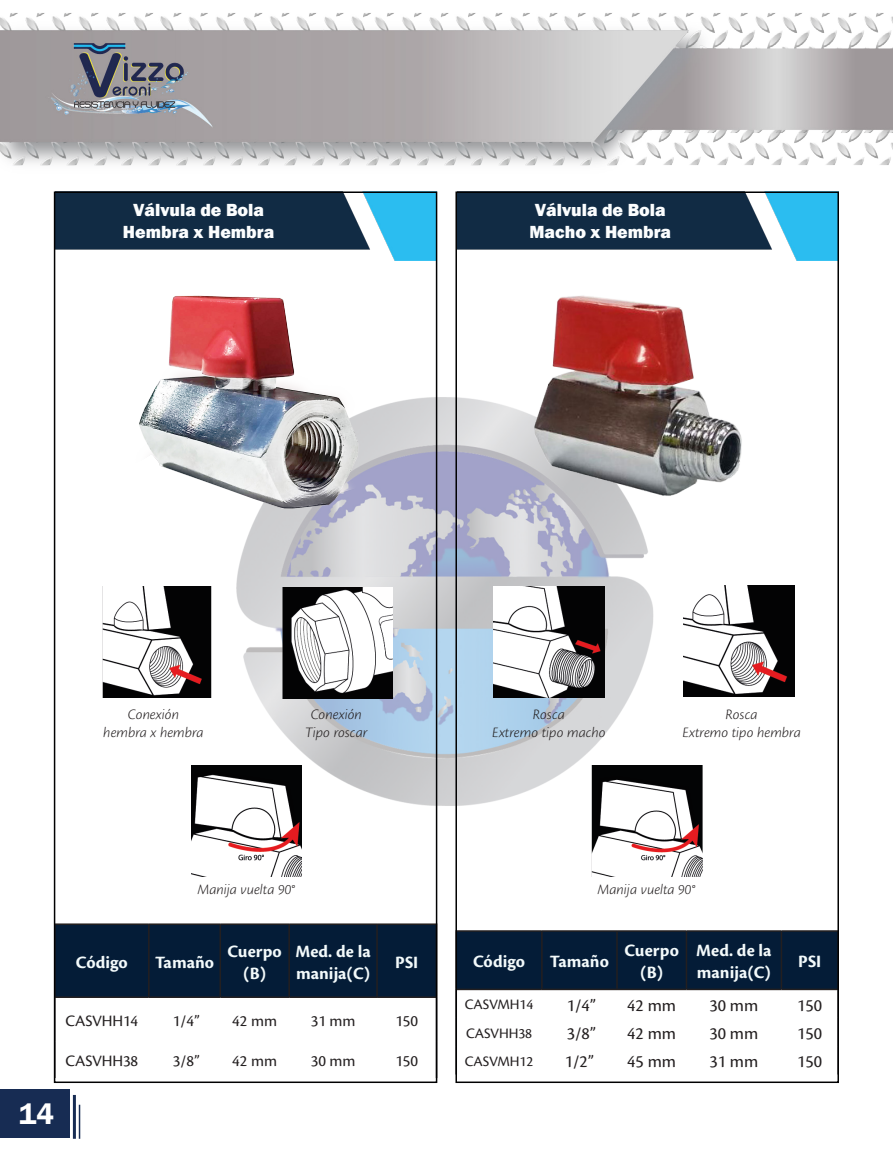
<style>
.page{position:relative;width:893px;height:1149px;background:#fff}
.page>*{position:absolute;margin:0;border:0;box-sizing:border-box;transform-origin:0 0}
.t1{font:600 30px "Franklin Gothic";color:#fff}
.t2{font:700 18px/21.6px "Cronos Pro";letter-spacing:.005em;color:#f3fafb;text-align:center}
.t3{font:800 18px "Franklin Gothic";color:#fbfdfe}
.t4{font:18px "Cronos Pro";color:#231f20}
.tablas{font:16.5px "Cronos Pro";color:#231f20}
.t5{font:15px/18px "Cronos Pro Lt Capt It";letter-spacing:-.005em;color:#231f20;text-align:center}
.tablas-2{font:15px "Cronos Pro";letter-spacing:-.01em;color:#231f20}
</style>
<div class="page">
<img style="left:236px;top:382px;width:418px;height:437px">
<img style="left:0;top:13px;width:893px;height:153px">
<div style="left:0;top:1089px;width:70px;height:48px;background:#172c53"></div>
<hr style="left:73px;top:1094px;width:3px;height:44px;background:#172c53">
<hr style="left:79px;top:1104px;width:1px;height:34px;background:#172c53">
<img style="left:57px;top:194px;width:377px;height:66px">
<img style="left:458px;top:194px;width:378px;height:66px">
<img style="left:139px;top:295px;width:246px;height:228px">
<img style="left:485px;top:295px;width:257px;height:236px">
<div style="left:57px;top:924px;width:377px;height:72px;background:#041c37"></div>
<hr style="left:54px;top:923px;width:95px;height:1px;background:#231f20">
<hr style="left:149px;top:923px;width:71px;height:1px;background:#231f20">
<hr style="left:220px;top:923px;width:69px;height:1px;background:#231f20">
<hr style="left:289px;top:923px;width:88px;height:1px;background:#231f20">
<hr style="left:377px;top:923px;width:60px;height:1px;background:#231f20">
<hr style="left:148px;top:924px;width:2px;height:72px;background:#231f20">
<hr style="left:219px;top:924px;width:2px;height:72px;background:#231f20">
<hr style="left:288px;top:924px;width:2px;height:72px;background:#231f20">
<hr style="left:376px;top:924px;width:2px;height:72px;background:#231f20">
<hr style="left:54px;top:996px;width:95px;height:1px;background:#231f20">
<hr style="left:149px;top:996px;width:71px;height:1px;background:#231f20">
<hr style="left:220px;top:996px;width:69px;height:1px;background:#231f20">
<hr style="left:289px;top:996px;width:88px;height:1px;background:#231f20">
<hr style="left:377px;top:996px;width:60px;height:1px;background:#231f20">
<div style="left:458px;top:931px;width:378px;height:57px;background:#041c37"></div>
<hr style="left:455px;top:929px;width:87px;height:2px;background:#231f20">
<hr style="left:542px;top:929px;width:75px;height:2px;background:#231f20">
<hr style="left:617px;top:929px;width:69px;height:2px;background:#231f20">
<hr style="left:686px;top:929px;width:95px;height:2px;background:#231f20">
<hr style="left:781px;top:929px;width:58px;height:2px;background:#231f20">
<hr style="left:541px;top:931px;width:2px;height:57px;background:#231f20">
<hr style="left:616px;top:931px;width:2px;height:57px;background:#231f20">
<hr style="left:686px;top:931px;width:1px;height:57px;background:#231f20">
<hr style="left:781px;top:931px;width:1px;height:57px;background:#231f20">
<hr style="left:455px;top:988px;width:87px;height:1px;background:#231f20">
<hr style="left:542px;top:988px;width:75px;height:1px;background:#231f20">
<hr style="left:617px;top:988px;width:69px;height:1px;background:#231f20">
<hr style="left:686px;top:988px;width:95px;height:1px;background:#231f20">
<hr style="left:781px;top:988px;width:58px;height:1px;background:#231f20">
<div style="left:54px;top:191px;width:383px;height:891px;border:2px solid #000001"></div>
<div style="left:455px;top:191px;width:384px;height:891px;border:2px solid #000001"></div>
<img style="left:102px;top:586px;width:109px;height:111px">
<img style="left:684px;top:585px;width:110px;height:111px">
<img style="left:282px;top:587px;width:111px;height:111px">
<img style="left:494px;top:586px;width:110px;height:110px">
<img style="left:191px;top:765px;width:111px;height:111px">
<img style="left:592px;top:765px;width:110px;height:111px">
<p class="t3" style="left:133px;top:198px;width:133px">Válvula de Bola</p>
<p class="t3" style="left:123px;top:220px;width:153px">Hembra x Hembra</p>
<p class="t3" style="left:535px;top:198px;width:133px">Válvula de Bola</p>
<p class="t3" style="left:529px;top:220px;width:143px">Macho x Hembra</p>
<p class="t5" style="left:103px;top:704px;width:102px">Conexión<br>hembra x hembra</p>
<p class="t5" style="left:305px;top:704px;width:64px">Conexión<br>Tipo roscar</p>
<p class="t5" style="left:533px;top:704px;width:33px">Rosca</p>
<p class="t5" style="left:492px;top:722px;width:115px">Extremo tipo macho</p>
<p class="t5" style="left:726px;top:704px;width:33px">Rosca</p>
<p class="t5" style="left:682px;top:722px;width:120px">Extremo tipo hembra</p>
<p class="t5" style="left:197px;top:880px;width:99px">Manija vuelta 90°</p>
<p class="t5" style="left:597px;top:880px;width:99px">Manija vuelta 90°</p>
<p class="t2" style="left:76px;top:951px;width:54px">Código</p>
<p class="t2" style="left:155px;top:951px;width:61px">Tamaño</p>
<p class="t2" style="left:228px;top:940px;width:56px">Cuerpo (B)</p>
<p class="t2" style="left:295px;top:940px;width:77px;text-align:left">Med. de la manija(C)</p>
<p class="t2" style="left:395px;top:951px;width:25px">PSI</p>
<p class="tablas" style="left:65px;top:1010px;width:74px">CASVHH14</p>
<p class="tablas" style="left:173px;top:1010px;width:28px">1/4”</p>
<p class="tablas" style="left:232px;top:1010px;width:46px">42 mm</p>
<p class="tablas" style="left:311px;top:1010px;width:46px">31 mm</p>
<p class="tablas" style="left:395px;top:1010px;width:24px">150</p>
<p class="tablas" style="left:65px;top:1051px;width:74px">CASVHH38</p>
<p class="tablas" style="left:173px;top:1051px;width:28px">3/8”</p>
<p class="tablas" style="left:232px;top:1051px;width:46px">42 mm</p>
<p class="tablas" style="left:311px;top:1051px;width:46px">30 mm</p>
<p class="tablas" style="left:395px;top:1051px;width:24px">150</p>
<h1 class="t1" style="left:19px;top:1094px;width:37px">14</h1>
<p class="t2" style="left:473px;top:950px;width:54px">Código</p>
<p class="t2" style="left:550px;top:950px;width:61px">Tamaño</p>
<p class="t2" style="left:624px;top:940px;width:56px">Cuerpo (B)</p>
<p class="t2" style="left:696px;top:940px;width:77px;text-align:left">Med. de la manija(C)</p>
<p class="t2" style="left:798px;top:950px;width:25px">PSI</p>
<p class="tablas-2" style="left:465px;top:995px;width:70px">CASVMH14</p>
<p class="t4" style="left:567px;top:994px;width:31px">1/4”</p>
<p class="t4" style="left:627px;top:994px;width:50px">42 mm</p>
<p class="t4" style="left:709px;top:994px;width:50px">30 mm</p>
<p class="t4" style="left:797px;top:994px;width:27px">150</p>
<p class="tablas-2" style="left:466px;top:1024px;width:68px">CASVHH38</p>
<p class="t4" style="left:567px;top:1022px;width:31px">3/8”</p>
<p class="t4" style="left:627px;top:1022px;width:50px">42 mm</p>
<p class="t4" style="left:709px;top:1022px;width:50px">30 mm</p>
<p class="t4" style="left:797px;top:1022px;width:27px">150</p>
<p class="tablas-2" style="left:465px;top:1052px;width:70px">CASVMH12</p>
<p class="t4" style="left:565px;top:1051px;width:31px">1/2”</p>
<p class="t4" style="left:627px;top:1051px;width:50px">45 mm</p>
<p class="t4" style="left:709px;top:1051px;width:50px">31 mm</p>
<p class="t4" style="left:797px;top:1051px;width:27px">150</p>
</div>
